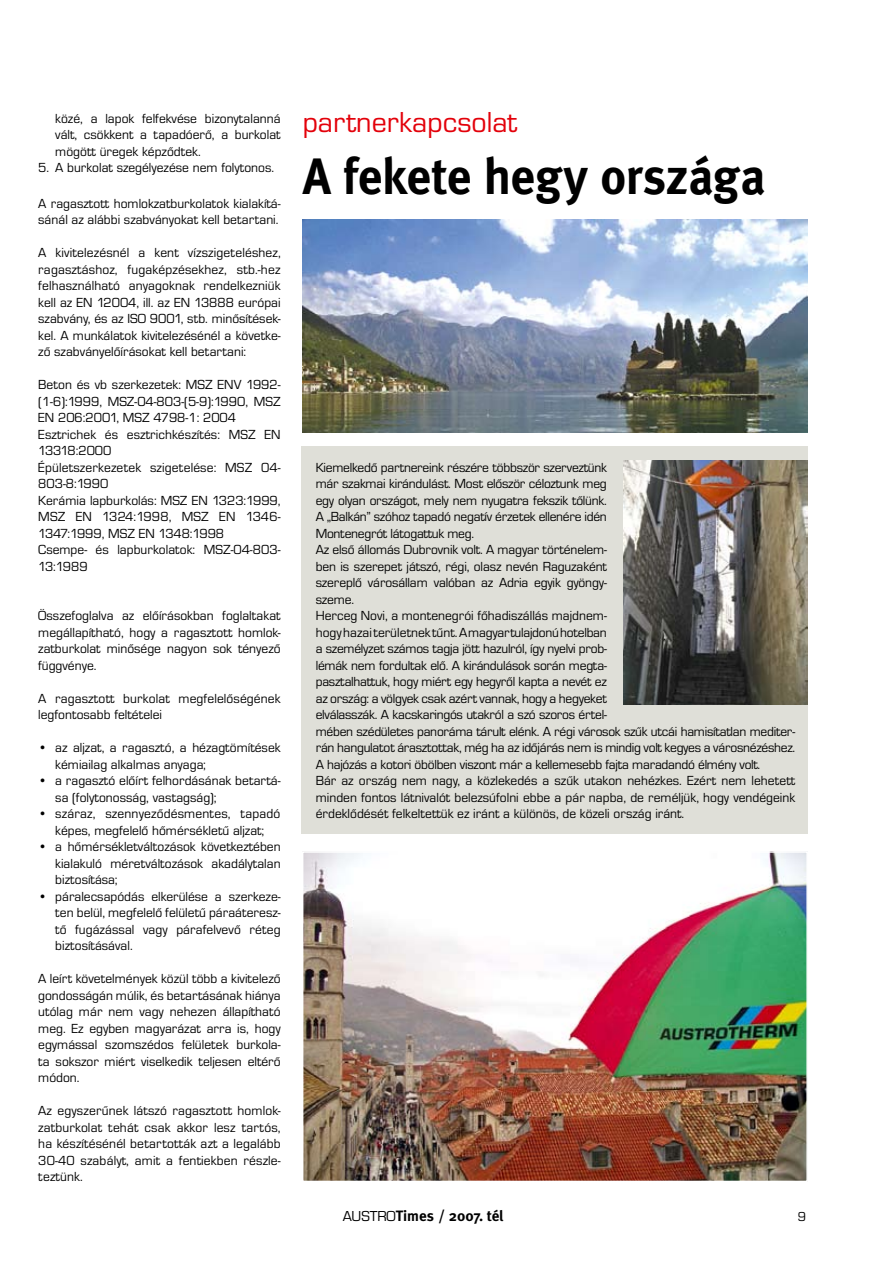
<style>
.page{position:relative;width:893px;height:1263px;background:#fff}
.page>*{position:absolute;margin:0;border:0;box-sizing:border-box;transform-origin:0 0}
.t1{font:51px "Meta Bold CE";color:#000;scale:.95 1}
.t2{font:30px "Eurostile TCE";color:#e3000a}
.t3{font:15px "Meta Bold CE";color:#000}
.t4{font:13.65px/16.5px "Eurostile TCE";color:#000;text-align:justify}
.t5{font:13.65px/16.5px "Eurostile TCE";letter-spacing:-.02em;color:#000}
.s1{font-family:"Eurostile TCE"}
</style>
<div class="page">
<img style="left:303px;top:219px;width:504px;height:214px">
<img style="left:305px;top:854px;width:500px;height:325px">
<div style="left:302px;top:851px;width:506px;height:331px;border:2px solid #fff"></div>
<div style="left:302px;top:446px;width:506px;height:387px;background:#dfdfd8"></div>
<img style="left:624px;top:460px;width:184px;height:244px">
<p class="t4" style="left:55px;top:110px;width:227px">közé, a lapok felfekvése bizonytalanná vált, csökkent a tapadóerő, a burkolat mögött üregek képződtek.</p>
<p class="t4" style="left:38px;top:160px;width:237px">5. A burkolat szegélyezése nem folytonos.</p>
<p class="t4" style="left:38px;top:195px;width:244px">A ragasztott homlokzatburkolatok kialakítá&shy;sánál az alábbi szabványokat kell betartani.</p>
<p class="t4" style="left:38px;top:245px;width:244px">A kivitelezésnél a kent vízszigeteléshez, ragasztáshoz, fugaképzésekhez, stb.-hez felhasználható anyagoknak rendelkezniük kell az EN 12004, ill. az EN 13888 európai szabvány, és az ISO 9001 , stb. minősítések&shy;kel. A munkálatok kivitelezésénél a követke&shy;ző szabványelőírásokat kell betartani:</p>
<p class="t4" style="left:38px;top:377px;width:244px;text-align:left">Beton és vb szerkezetek: MSZ ENV 1 992- (1 -6):1 999, MSZ-04-803-(5-9):1 990, MSZ<br>EN 206:2001 , MSZ 4798-1 : 2004<br>Esztrichek és esztrichkészítés: MSZ EN<br>1331</p>
<p class="t4" style="left:38px;top:443px;width:244px;text-align:left;text-indent:29px">8:2000<br>Épületszerkezetek szigetelése: MSZ 04-<br>803-8:1 990<br>Kerámia lapburkolás: MSZ EN 1323</p>
<p class="t4" style="left:38px;top:492px;width:244px;text-align:left;text-indent:205px">:1 999,<br>MSZ EN 1324:1 998, MSZ EN 1346-<br>1347:1 999, MSZ EN 1348:1 998<br>Csempe- és lapburkolatok: MSZ-04-803-<br>13:1 989</p>
<p class="t4" style="left:38px;top:608px;width:244px">Összefoglalva az előírásokban foglaltakat megállapítható, hogy a ragasztott homlok&shy;zatburkolat minősége nagyon sok tényező függvénye.</p>
<p class="t4" style="left:38px;top:690px;width:244px">A ragasztott burkolat megfelelőségének legfontosabb feltételei</p>
<p class="t4" style="left:55px;top:740px;width:227px;text-indent:-17px">• az aljzat, a ragasztó, a hézagtömítések kémiailag alkalmas anyaga;</p>
<p class="t4" style="left:55px;top:773px;width:227px;text-indent:-17px">• a ragasztó előírt felhordásának betartá&shy;sa (folytonosság, vastagság);</p>
<p class="t4" style="left:38px;top:806px;width:244px;text-align:center">• száraz, szennyeződésmentes, tapadó ké-pes, megfelelő hőmérsékletű aljzat;</p>
<p class="t4" style="left:55px;top:839px;width:227px;text-indent:-17px">• a hőmérsékletváltozások következtében kialakuló méretváltozások akadálytalan biztosítása;</p>
<p class="t4" style="left:55px;top:888px;width:227px;text-indent:-17px">• páralecsapódás elkerülése a szerkeze&shy;ten belül, megfelelő felületű páraáteresz&shy;tő fugázással vagy párafelvevő réteg biztosításával.</p>
<p class="t4" style="left:38px;top:971px;width:244px">A leírt követelmények közül több a kivitelező gondosságán múlik, és betartásának hiánya utólag már nem vagy nehezen állapítható meg. Ez egyben magyarázat arra is, hogy egymással szomszédos felületek burkola&shy;ta sokszor miért viselkedik teljesen eltérő módon.</p>
<p class="t4" style="left:38px;top:1103px;width:244px">Az egyszerűnek látszó ragasztott homlok&shy;zatburkolat tehát csak akkor lesz tartós, ha készítésénél betartották azt a legalább 30-40 szabályt, amit a fentiekben részle&shy;teztünk.</p>
<h2 class="t2" style="left:303px;top:106px;width:216px">partnerkapcsolat</h2>
<h1 class="t1" style="left:303px;top:144px;width:489px">A fekete hegy országa</h1>
<p class="t5" style="left:316px;top:459px;width:481px">Kiemelkedő partnereink részére többször szerveztünk<br>már szakmai kirándulást. Most először céloztunk meg<br>egy olyan országot, mely nem nyugatra fekszik tőlünk.<br>A „Balkán” szóhoz tapadó negatív érzetek ellenére idén<br>Montenegrót látogattuk meg.<br>Az első állomás Dubrovnik volt. A magyar történelem-<br>ben is szerepet játszó, régi, olasz nevén Raguzaként<br>szereplő városállam valóban az Adria egyik gyöngy-<br>szeme.<br>Herceg Novi, a montenegrói főhadiszállás majdnem-<br>hogy hazai területnek tűnt. A magyar tulajdonú hotelban<br>a személyzet számos tagja jött hazulról, így nyelvi prob-<br>lémák nem fordultak elő. A kirándulások során megta-<br>pasztalhattuk, hogy miért egy hegyről kapta a nevét ez<br>az ország: a völgyek csak azért vannak, hogy a hegyeket<br>elválasszák. A kacskaringós utakról a szó szoros értel-<br>mében szédületes panoráma tárult elénk. A régi városok szűk utcái hamisítatlan mediter&shy;rán hangulatot árasztottak, még ha az időjárás nem is mindig volt kegyes a városnézéshez.<br>A hajózás a kotori öbölben viszont már a kellemesebb fajta maradandó élmény volt.<br>Bár az ország nem nagy, a közlekedés a szűk utakon nehézkes. Ezért nem lehetett minden fontos látnivalót belezsúfolni ebbe a pár napba, de reméljük, hogy vendégeink érdeklődését felkeltettük ez iránt a különös, de közeli ország iránt.</p>
<p class="t3" style="left:343px;top:1206px;width:162px"><span class="s1">AUSTRO</span>Times / 2007. tél</p>
</div>
